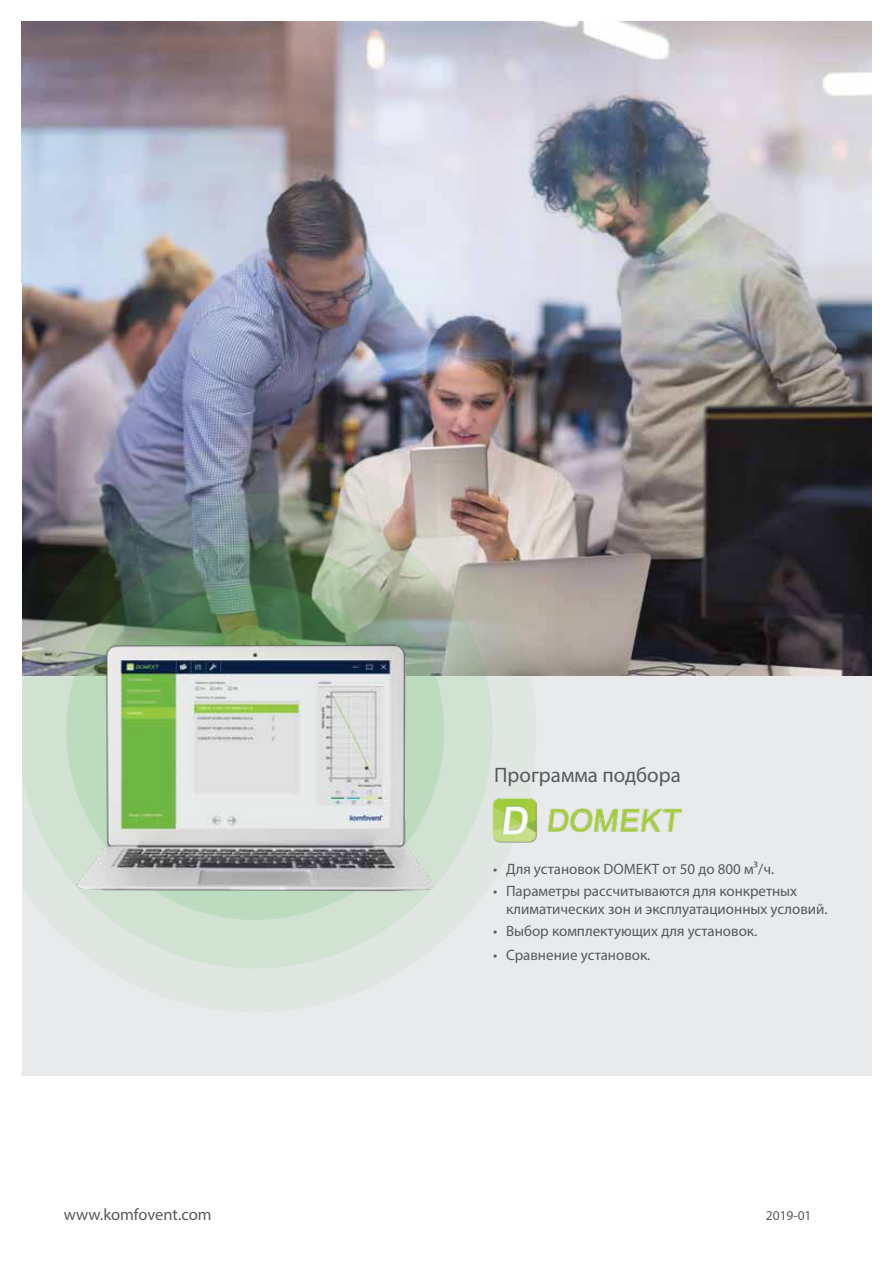
<style>
.page{position:relative;width:893px;height:1263px;background:#fff}
.page>*{position:absolute;margin:0;border:0;box-sizing:border-box;transform-origin:0 0}
.t1{font:21px "Myriad Pro";color:#58595b}
.t2{font:16.5px "Myriad Pro";color:#58595b}
.t3{font:15px/18px "Myriad Pro";color:#58595b}
.t4{font:13.5px "Myriad Pro";color:#58595b}
</style>
<div class="page">
<img style="left:21px;top:21px;width:851px;height:655px">
<div style="left:21px;top:676px;width:851px;height:400px;background:#e8eaeb"></div>
<img style="left:536px;top:802px;width:147px;height:37px">
<img style="left:21px;top:450px;width:515px;height:562px">
<svg style="left:18px;top:494px;width:475px;height:474px;background:#9bab9d"></svg>
<svg style="left:109px;top:585px;width:292px;height:292px;background:#557f56"></svg>
<img style="left:60px;top:631px;width:389px;height:275px">
<div style="left:0;top:283px;width:21px;height:788px;background:#fff"></div>
<h1 class="t1" style="left:494px;top:762px;width:188px">Программа подбора</h1>
<p class="t3" style="left:493px;top:859px;width:282px">• Для установок DOMEKT от 50 до 800 м³/ч.</p>
<p class="t3" style="left:506px;top:881px;width:323px;text-indent:-13px">• Параметры рассчитываются для конкретных климатических зон и эксплуатационных условий.</p>
<p class="t3" style="left:493px;top:922px;width:265px">• Выбор комплектующих для установок.</p>
<p class="t3" style="left:493px;top:946px;width:159px">• Сравнение установок.</p>
<p class="t2" style="left:64px;top:1205px;width:149px">www.komfovent.сom</p>
<p class="t4" style="left:766px;top:1207px;width:47px">2019-01</p>
</div>
